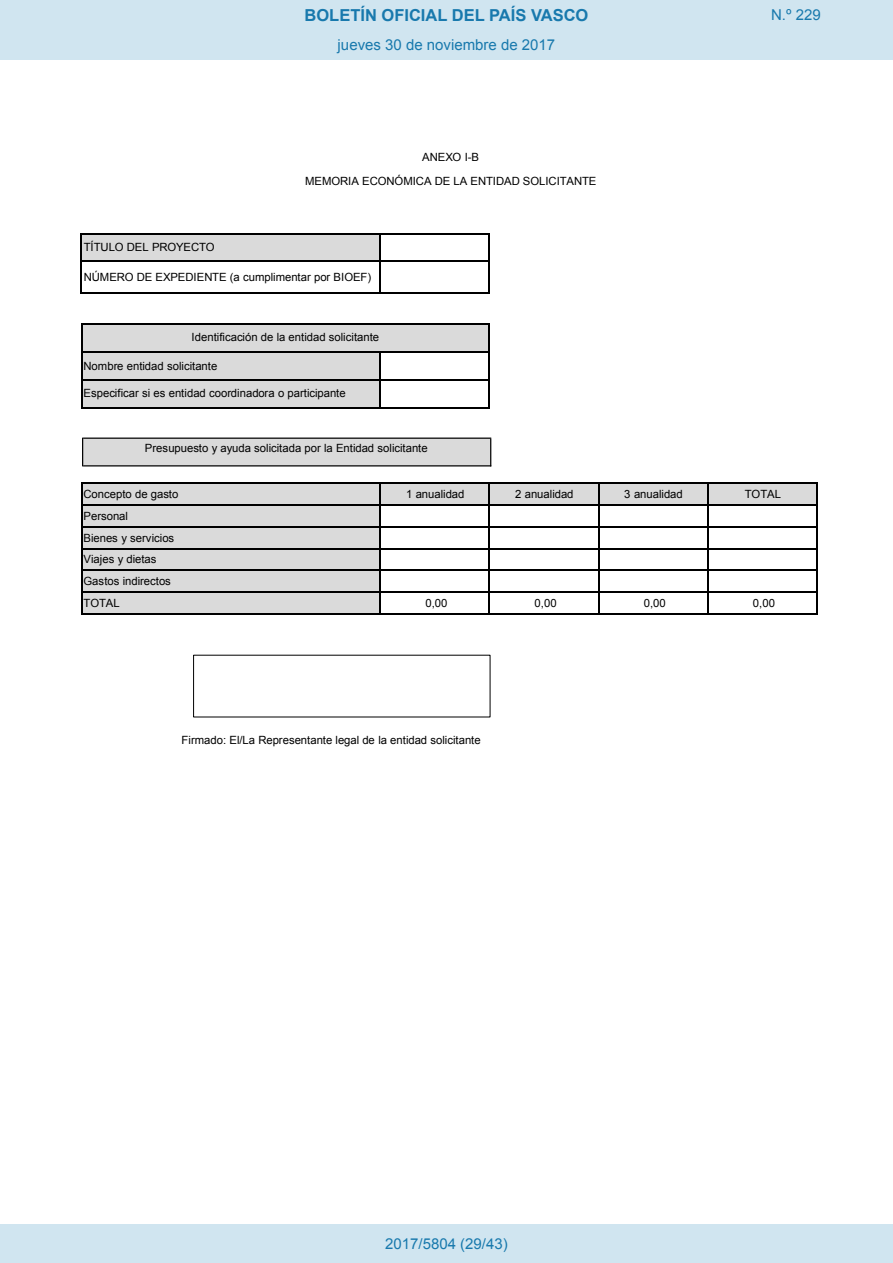
<style>
.page{position:relative;width:893px;height:1263px;background:#fff}
.page>*{position:absolute;margin:0;border:0;box-sizing:border-box;transform-origin:0 0}
.t1{font:700 16.5px "Arial";color:#1879ad}
.Paginacion_Centro{font:15px "Arial";color:#1879ad}
.t2{font:11.4px/21.8px "Arial";color:#000;text-align:center}
</style>
<div class="page">
<div style="left:83px;top:438px;width:408px;height:28px;background:#dadada"></div>
<svg style="left:82px;top:438px;width:1px;height:28px"></svg>
<svg style="left:490px;top:439px;width:1px;height:26px"></svg>
<hr style="left:83px;top:438px;width:408px;height:1px;background:#000">
<hr style="left:83px;top:465px;width:408px;height:1px;background:#000">
<div style="left:82px;top:235px;width:298px;height:26px;background:#dadada"></div>
<hr style="left:82px;top:234px;width:298px;height:1px;background:#000">
<hr style="left:381px;top:234px;width:108px;height:1px;background:#000">
<svg style="left:81px;top:234px;width:1px;height:28px"></svg>
<hr style="left:82px;top:261px;width:298px;height:1px;background:#000">
<svg style="left:380px;top:234px;width:1px;height:28px"></svg>
<hr style="left:381px;top:261px;width:108px;height:1px;background:#000">
<svg style="left:489px;top:234px;width:1px;height:28px"></svg>
<hr style="left:81px;top:262px;width:1px;height:31px;background:#000">
<hr style="left:82px;top:293px;width:298px;height:1px;background:#000">
<hr style="left:380px;top:262px;width:1px;height:31px;background:#000">
<hr style="left:381px;top:293px;width:108px;height:1px;background:#000">
<hr style="left:489px;top:262px;width:1px;height:31px;background:#000">
<div style="left:82px;top:325px;width:407px;height:26px;background:#dadada"></div>
<hr style="left:82px;top:324px;width:407px;height:1px;background:#000">
<div style="left:82px;top:353px;width:298px;height:26px;background:#dadada"></div>
<hr style="left:82px;top:351px;width:298px;height:2px;background:#000">
<hr style="left:381px;top:351px;width:108px;height:2px;background:#000">
<div style="left:82px;top:380px;width:298px;height:27px;background:#dadada"></div>
<hr style="left:82px;top:379px;width:298px;height:1px;background:#000">
<hr style="left:381px;top:379px;width:108px;height:1px;background:#000">
<svg style="left:81px;top:324px;width:1px;height:84px"></svg>
<hr style="left:82px;top:407px;width:298px;height:1px;background:#000">
<svg style="left:380px;top:351px;width:1px;height:57px"></svg>
<hr style="left:381px;top:407px;width:108px;height:1px;background:#000">
<svg style="left:489px;top:324px;width:1px;height:84px"></svg>
<div style="left:82px;top:484px;width:298px;height:21px;background:#dadada"></div>
<div style="left:381px;top:484px;width:108px;height:21px;background:#dadada"></div>
<div style="left:490px;top:484px;width:108px;height:21px;background:#dadada"></div>
<div style="left:599px;top:484px;width:108px;height:21px;background:#dadada"></div>
<div style="left:708px;top:484px;width:108px;height:21px;background:#dadada"></div>
<hr style="left:82px;top:483px;width:298px;height:1px;background:#000">
<hr style="left:381px;top:483px;width:108px;height:1px;background:#000">
<hr style="left:490px;top:483px;width:108px;height:1px;background:#000">
<hr style="left:599px;top:483px;width:108px;height:1px;background:#000">
<hr style="left:708px;top:483px;width:108px;height:1px;background:#000">
<div style="left:82px;top:506px;width:298px;height:20px;background:#dadada"></div>
<hr style="left:82px;top:505px;width:298px;height:1px;background:#000">
<hr style="left:381px;top:505px;width:108px;height:1px;background:#000">
<hr style="left:490px;top:505px;width:108px;height:1px;background:#000">
<hr style="left:599px;top:505px;width:108px;height:1px;background:#000">
<hr style="left:708px;top:505px;width:108px;height:1px;background:#000">
<div style="left:82px;top:527px;width:298px;height:21px;background:#dadada"></div>
<hr style="left:82px;top:526px;width:298px;height:1px;background:#000">
<hr style="left:381px;top:526px;width:108px;height:1px;background:#000">
<hr style="left:490px;top:526px;width:108px;height:1px;background:#000">
<hr style="left:599px;top:526px;width:108px;height:1px;background:#000">
<hr style="left:708px;top:526px;width:108px;height:1px;background:#000">
<div style="left:82px;top:549px;width:298px;height:21px;background:#dadada"></div>
<hr style="left:82px;top:548px;width:298px;height:1px;background:#000">
<hr style="left:381px;top:548px;width:108px;height:1px;background:#000">
<hr style="left:490px;top:548px;width:108px;height:1px;background:#000">
<hr style="left:599px;top:548px;width:108px;height:1px;background:#000">
<hr style="left:708px;top:548px;width:108px;height:1px;background:#000">
<div style="left:82px;top:571px;width:298px;height:20px;background:#dadada"></div>
<hr style="left:82px;top:570px;width:298px;height:1px;background:#000">
<hr style="left:381px;top:570px;width:108px;height:1px;background:#000">
<hr style="left:490px;top:570px;width:108px;height:1px;background:#000">
<hr style="left:599px;top:570px;width:108px;height:1px;background:#000">
<hr style="left:708px;top:570px;width:108px;height:1px;background:#000">
<div style="left:82px;top:593px;width:298px;height:20px;background:#dadada"></div>
<hr style="left:82px;top:591px;width:298px;height:2px;background:#000">
<hr style="left:381px;top:591px;width:108px;height:2px;background:#000">
<hr style="left:490px;top:591px;width:108px;height:2px;background:#000">
<hr style="left:599px;top:591px;width:108px;height:2px;background:#000">
<hr style="left:708px;top:591px;width:108px;height:2px;background:#000">
<svg style="left:81px;top:483px;width:1px;height:131px"></svg>
<hr style="left:82px;top:613px;width:298px;height:1px;background:#000">
<svg style="left:380px;top:483px;width:1px;height:131px"></svg>
<hr style="left:381px;top:613px;width:108px;height:1px;background:#000">
<svg style="left:489px;top:483px;width:1px;height:131px"></svg>
<hr style="left:490px;top:613px;width:108px;height:1px;background:#000">
<svg style="left:598px;top:483px;width:1px;height:131px"></svg>
<hr style="left:599px;top:613px;width:108px;height:1px;background:#000">
<svg style="left:707px;top:483px;width:1px;height:131px"></svg>
<hr style="left:708px;top:613px;width:108px;height:1px;background:#000">
<svg style="left:816px;top:483px;width:1px;height:131px"></svg>
<div style="left:0;top:0;width:893px;height:60px;background:#d0e5f0"></div>
<div style="left:0;top:1225px;width:893px;height:38px;background:#d0e5f0"></div>
<h1 class="t1" style="left:305px;top:4px;width:285px">BOLETÍN OFICIAL DEL PAÍS VASCO</h1>
<h2 class="Paginacion_Centro" style="left:771px;top:5px;width:51px">N.º 229</h2>
<h2 class="Paginacion_Centro" style="left:338px;top:35px;width:219px">jueves 30 de noviembre de 2017</h2>
<p class="t2" style="left:305px;top:146px;width:293px;line-height:23.7px">ANEXO I-B<br>MEMORIA ECONÓMICA DE LA ENTIDAD SOLICITANTE</p>
<p class="t2" style="left:84px;top:237px;width:133px">TÍTULO DEL PROYECTO</p>
<p class="t2" style="left:84px;top:267px;width:289px">NÚMERO DE EXPEDIENTE (a cumplimentar por BIOEF)</p>
<p class="t2" style="left:192px;top:326px;width:189px">Identificación de la entidad solicitante</p>
<p class="t2" style="left:83px;top:355px;width:135px">Nombre entidad solicitante</p>
<p class="t2" style="left:83px;top:383px;width:264px">Especificar si es entidad coordinadora o participante</p>
<p class="t2" style="left:145px;top:437px;width:284px">Presupuesto y ayuda solicitada por la Entidad solicitante</p>
<p class="t2" style="left:83px;top:483px;width:96px">Concepto de gasto</p>
<p class="t2" style="left:406px;top:483px;width:60px">1 anualidad</p>
<p class="t2" style="left:515px;top:483px;width:60px">2 anualidad</p>
<p class="t2" style="left:624px;top:483px;width:60px">3 anualidad</p>
<p class="t2" style="left:745px;top:483px;width:38px">TOTAL</p>
<p class="t2" style="left:83px;top:505px;width:92px;text-align:left">Personal<br>Bienes y servicios<br>Viajes y dietas<br>Gastos indirectos<br>TOTAL</p>
<p class="t2" style="left:425px;top:592px;width:24px">0,00</p>
<p class="t2" style="left:535px;top:592px;width:24px">0,00</p>
<p class="t2" style="left:644px;top:592px;width:24px">0,00</p>
<p class="t2" style="left:753px;top:592px;width:24px">0,00</p>
<p class="t2" style="left:182px;top:729px;width:300px">Firmado: El/La Representante legal de la entidad solicitante</p>
<p class="Paginacion_Centro" style="left:385px;top:1234px;width:124px">2017/5804 (29/43)</p>
</div>
